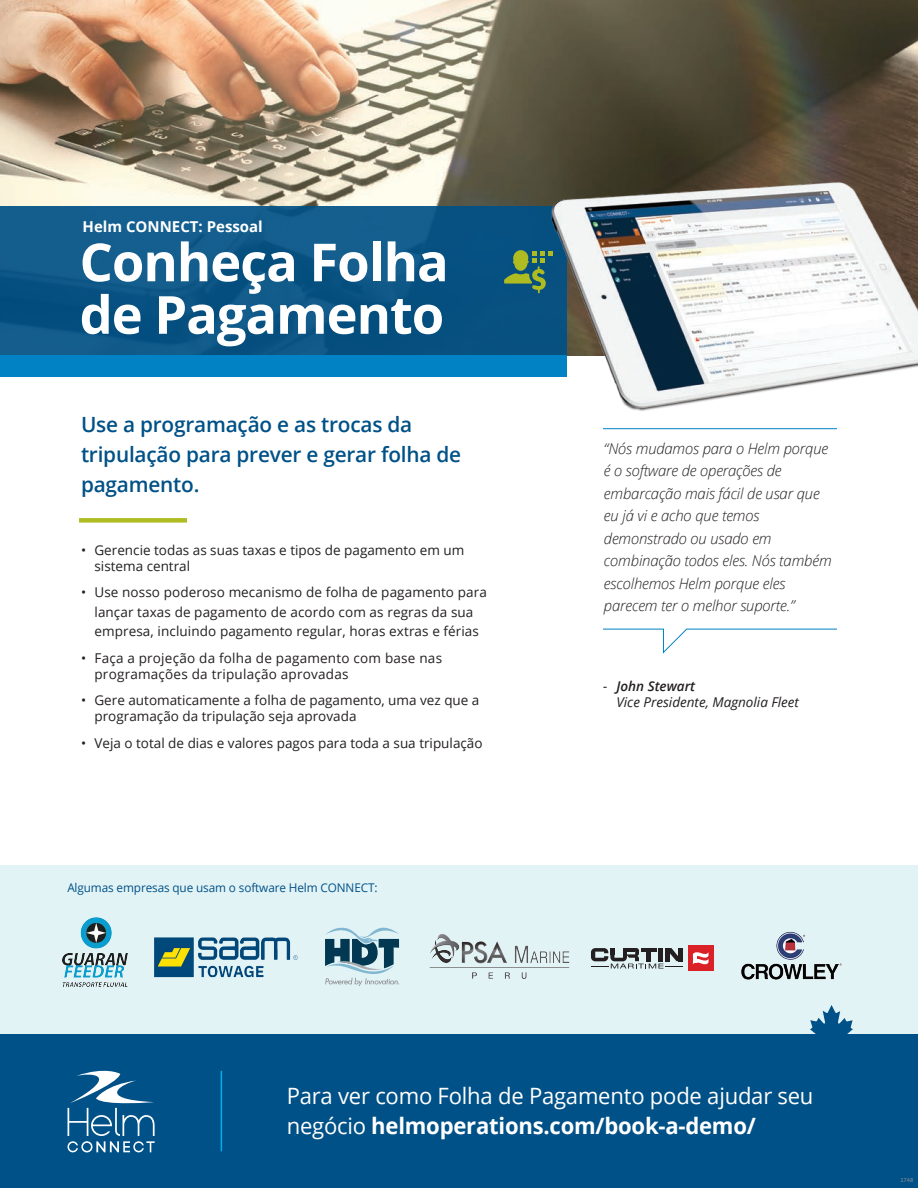
<style>
.page{position:relative;width:918px;height:1188px;background:#fff}
.page>*{position:absolute;margin:0;border:0;box-sizing:border-box;transform-origin:0 0}
.Quote_-_Text{font:700 52.5px/52.5px "Open Sans";letter-spacing:-.02em;color:#fff}
.t1{font:22.5px/30px "Open Sans";letter-spacing:-.01em;color:#fff}
.Intro_Deck{font:600 21px/30px "Open Sans";letter-spacing:-.01em;color:#005187}
.Quote_-_Text-2{font:italic 300 15px/22.5px "Open Sans";letter-spacing:-.01em;color:#231f20}
.Quote_-_Text-3{font:700 15px "Open Sans";color:#fff}
.Front_Bullets{font:13.5px/16.2px "Open Sans";letter-spacing:.005em;color:#231f20}
.Quote_-_ByLine{font:italic 13.5px/16.2px "Open Sans";color:#231f20}
.t2{font:12px "Open Sans";letter-spacing:-.01em;color:#005187}
.t3{font:300 6px "The Sans B4";color:#939598}
.s1{font-style:inherit}
.s2{font-weight:600}
.s3{font-weight:700}
</style>
<div class="page">
<div style="left:0;top:866px;width:918px;height:168px;background:#e2f3f6"></div>
<div style="left:0;top:1034px;width:918px;height:154px;background:#005187"></div>
<svg style="left:810px;top:1005px;width:43px;height:29px"></svg>
<hr style="left:221px;top:1071px;width:1px;height:80px;background:#00aeef">
<svg style="left:68px;top:1071px;width:87px;height:81px"></svg>
<img style="left:0;top:1px;width:918px;height:206px">
<div style="left:0;top:207px;width:567px;height:148px;background:#0b5484"></div>
<div style="left:79px;top:518px;width:108px;height:5px;background:#aebc21"></div>
<svg style="left:603px;top:628px;width:234px;height:26px"></svg>
<hr style="left:603px;top:428px;width:234px;height:1px;background:#0082c5">
<div style="left:0;top:355px;width:567px;height:22px;background:#0082c5"></div>
<svg style="left:504px;top:250px;width:42px;height:43px"></svg>
<img style="left:546px;top:178px;width:372px;height:233px">
<svg style="left:591px;top:948px;width:92px;height:21px"></svg>
<div style="left:688px;top:946px;width:25px;height:25px;background:#da2128"></div>
<svg style="left:693px;top:952px;width:15px;height:13px"></svg>
<svg style="left:325px;top:928px;width:74px;height:58px"></svg>
<img style="left:154px;top:937px;width:144px;height:41px">
<img style="left:62px;top:918px;width:65px;height:68px">
<img style="left:429px;top:934px;width:141px;height:45px">
<img style="left:741px;top:931px;width:101px;height:49px">
<p class="Quote_-_Text-3" style="left:83px;top:216px;width:182px">Helm CONNECT: Pessoal</p>
<p class="Quote_-_Text" style="left:80px;top:235px;width:371px">Conheça Folha de Pagamento</p>
<p class="Intro_Deck" style="left:81px;top:409px;width:382px">Use a programação e as <span class="s1">trocas</span> da tripulação para prever e gerar folha de pagamento.</p>
<p class="Front_Bullets" style="left:94px;top:542px;width:371px;text-indent:-14px">• Gerencie todas as suas taxas e tipos de pagamento em um sistema central</p>
<p class="Front_Bullets" style="left:81px;top:582px;width:407px;line-height:19.5px;text-align:center">• Use nosso poderoso mecanismo de folha de pagamento para lançar taxas de pagamento de acordo com as regras da sua empresa, incluindo pagamento regular, horas extras e férias</p>
<p class="Front_Bullets" style="left:94px;top:649px;width:349px;text-indent:-14px">• Faça a projeção da folha de pagamento com base nas programações d<span class="s1">a</span> tripulação aprovadas</p>
<p class="Front_Bullets" style="left:94px;top:692px;width:386px;text-indent:-14px">• Gere automaticamente a folha de pagamento, uma vez que <span class="s1">a programação</span> da tripulação <span class="s1">seja aprovada</span></p>
<p class="Front_Bullets" style="left:81px;top:734px;width:403px">• Veja o total de dias e valores pagos para toda a sua tripulação</p>
<p class="t2" style="left:67px;top:880px;width:312px">Algumas empresas que usam o software Helm CONNECT:</p>
<p class="Quote_-_Text-2" style="left:604px;top:436px;width:229px">“Nós mudamos para o Helm porque é o software de operações de embarcação mais fácil de usar que eu já vi e acho que temos demonstrado ou usado em combinação todos eles. Nós também escolhemos Helm porque eles parecem ter o melhor suporte.”</p>
<p class="Quote_-_ByLine" style="left:616px;top:677px;width:184px;text-indent:-14px">- <span class="s2">John Stewart<br></span>Vice Presidente, Magnolia Fleet</p>
<p class="t1" style="left:287px;top:1081px;width:528px">Para ver como Folha de Pagamento pode ajudar seu negócio <span class="s3">helmoperations.com/book-a-demo/</span></p>
<p class="t3" style="left:900px;top:1176px;width:15px">1748</p>
</div>
